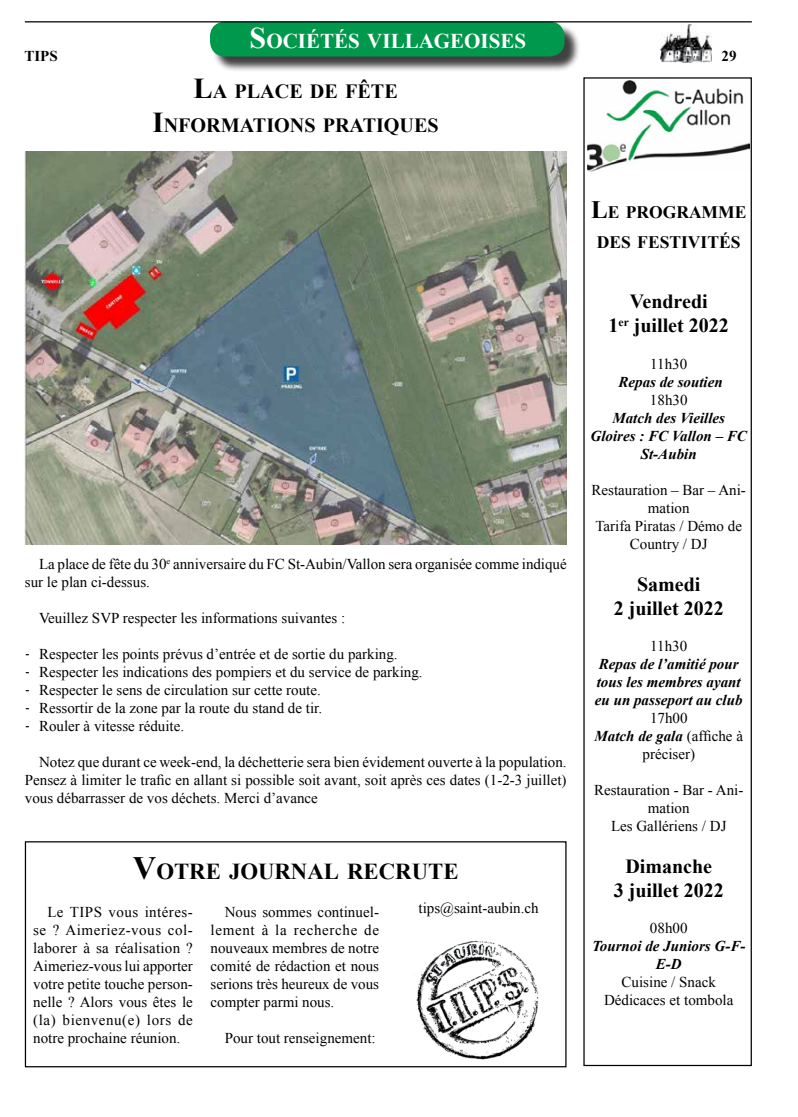
<style>
.page{position:relative;width:798px;height:1117px;background:#fff}
.page>*{position:absolute;margin:0;border:0;box-sizing:border-box;transform-origin:0 0}
.t1{font:700 22.75px "Times New Roman";color:#000}
.t2{font:700 21px "Times New Roman";color:#fff}
.t3{font:700 20.12px/34.5px "Times New Roman";color:#000;text-align:center}
.t4{font:700 20px/24px "Times New Roman";color:#000;text-align:center}
.t5{font:700 17.5px/30px "Times New Roman";color:#000;text-align:center}
.t6{font:15px/18px "Times New Roman";color:#000;text-align:center}
.t7{font:italic 700 15px/18px "Times New Roman";color:#000;text-align:center}
.t8{font:700 15px "Times New Roman";color:#000}
.s1{font-size:30px}
.s2{font-size:28.75px}
.s3{font-family:"Trebuchet MS"}
.s4{font-size:32.5px}
.s5{font-size:25px}
.s6{font-weight:700;font-style:italic}
</style>
<div class="page">
<div style="left:212px;top:23px;width:368px;height:49px;background:#000;opacity:.75"></div>
<div style="left:210px;top:22px;width:354px;height:34px;background:#00984c;border-radius:15px"></div>
<img style="left:660px;top:25px;width:51px;height:37px">
<hr style="left:25px;top:21px;width:726px;height:1px;background:#000">
<img style="left:25px;top:151px;width:541px;height:393px">
<div style="left:25px;top:841px;width:541px;height:226px;border:1px solid #000"></div>
<img style="left:416px;top:940px;width:123px;height:120px">
<img style="left:587px;top:81px;width:161px;height:91px">
<h2 class="t2" style="left:249px;top:26px;width:276px"><span class="s1">S</span>OCIÉTÉS VILLAGEOISES</h2>
<p class="t8" style="left:24px;top:46px;width:35px">TIPS</p>
<p class="t8" style="left:721px;top:45px;width:16px">29</p>
<h3 class="t3" style="left:152px;top:73px;width:286px"><span class="s2">L</span>A PLACE DE FÊTE<br><span class="s2">I</span>NFORMATIONS PRATIQUES</h3>
<p class="t6" style="left:25px;top:554px;width:543px;text-align:left;text-indent:14px">La place de fête du 30<sup>e</sup> anniversaire du FC St-Aubin/Vallon sera organisée comme indiqué sur le plan ci-dessus.</p>
<p class="t6" style="left:39px;top:608px;width:308px">Veuillez SVP respecter les informations suivantes :</p>
<p class="t6" style="left:25px;top:644px;width:374px"><span class="s3">-</span> Respecter les points prévus d’entrée et de sortie du parking.</p>
<p class="t6" style="left:25px;top:662px;width:399px"><span class="s3">-</span> Respecter les indications des pompiers et du service de parking.</p>
<p class="t6" style="left:25px;top:680px;width:297px"><span class="s3">-</span> Respecter le sens de circulation sur cette route.</p>
<p class="t6" style="left:25px;top:698px;width:299px"><span class="s3">-</span> Ressortir de la zone par la route du stand de tir.</p>
<p class="t6" style="left:25px;top:716px;width:161px"><span class="s3">-</span> Rouler à vitesse réduite.</p>
<p class="t6" style="left:25px;top:752px;width:543px;text-align:justify;text-indent:14px">Notez que durant ce week-end, la déchetterie sera bien évidement ouverte à la population.<br>Pensez à limiter le trafic en allant si possible soit avant, soit après ces dates (1-2-3 juillet) vous débarrasser de vos déchets. Merci d’avance</p>
<h1 class="t1" style="left:133px;top:855px;width:327px"><span class="s4">V</span>OTRE JOURNAL RECRUTE</h1>
<p class="t6" style="left:418px;top:898px;width:122px">tips@saint-aubin.ch</p>
<p class="t6" style="left:33px;top:902px;width:161px;text-align:justify;text-indent:14px">Le TIPS vous intéres&shy;se ? Aimeriez-vous col&shy;laborer à sa réalisation ?<br>Aimeriez-vous lui apporter votre petite touche person&shy;nelle ? Alors vous êtes le (la) bienvenu(e) lors de notre prochaine réunion.</p>
<p class="t6" style="left:210px;top:902px;width:170px;text-align:justify;text-indent:14px">Nous sommes continuel&shy;lement à la recherche de nouveaux membres de notre comité de rédaction et nous serions très heureux de vous compter parmi nous.</p>
<p class="t6" style="left:225px;top:1028px;width:152px">Pour tout renseignement:</p>
<p class="t5" style="left:591px;top:197px;width:157px"><span class="s5">L</span>E PROGRAMME<br>DES FESTIVITÉS</p>
<h3 class="t4" style="left:608px;top:289px;width:122px">Vendredi<br>1<sup>er</sup> juillet 2022</h3>
<p class="t6" style="left:650px;top:354px;width:38px">11h30</p>
<p class="t7" style="left:618px;top:372px;width:106px">Repas de soutien</p>
<p class="t6" style="left:649px;top:390px;width:39px">18h30</p>
<p class="t7" style="left:590px;top:408px;width:158px">Match des Vieilles<br>Gloires : FC Vallon – FC<br>St-Aubin</p>
<p class="t6" style="left:591px;top:480px;width:156px">Restauration – Bar – Ani&shy;mation<br>Tarifa Piratas / Démo de<br>Country / DJ</p>
<h3 class="t4" style="left:613px;top:571px;width:112px">Samedi<br>2 juillet 2022</h3>
<p class="t6" style="left:650px;top:636px;width:38px">11h30</p>
<p class="t7" style="left:594px;top:654px;width:149px;text-align:left">Repas de l’amitié pour tous les membres ayant eu un passeport au club</p>
<p class="t6" style="left:594px;top:708px;width:150px">17h00<br><span class="s6">Match de gala</span> (affiche à préciser)</p>
<p class="t6" style="left:594px;top:780px;width:151px">Restauration - Bar - Ani&shy;mation<br>Les Gallériens / DJ</p>
<h3 class="t4" style="left:613px;top:853px;width:111px">Dimanche<br>3 juillet 2022</h3>
<p class="t6" style="left:649px;top:918px;width:39px">08h00</p>
<p class="t7" style="left:592px;top:936px;width:155px">Tournoi de Juniors G-F-<br>E-D</p>
<p class="t6" style="left:604px;top:972px;width:131px">Cuisine / Snack<br>Dédicaces et tombola</p>
</div>
